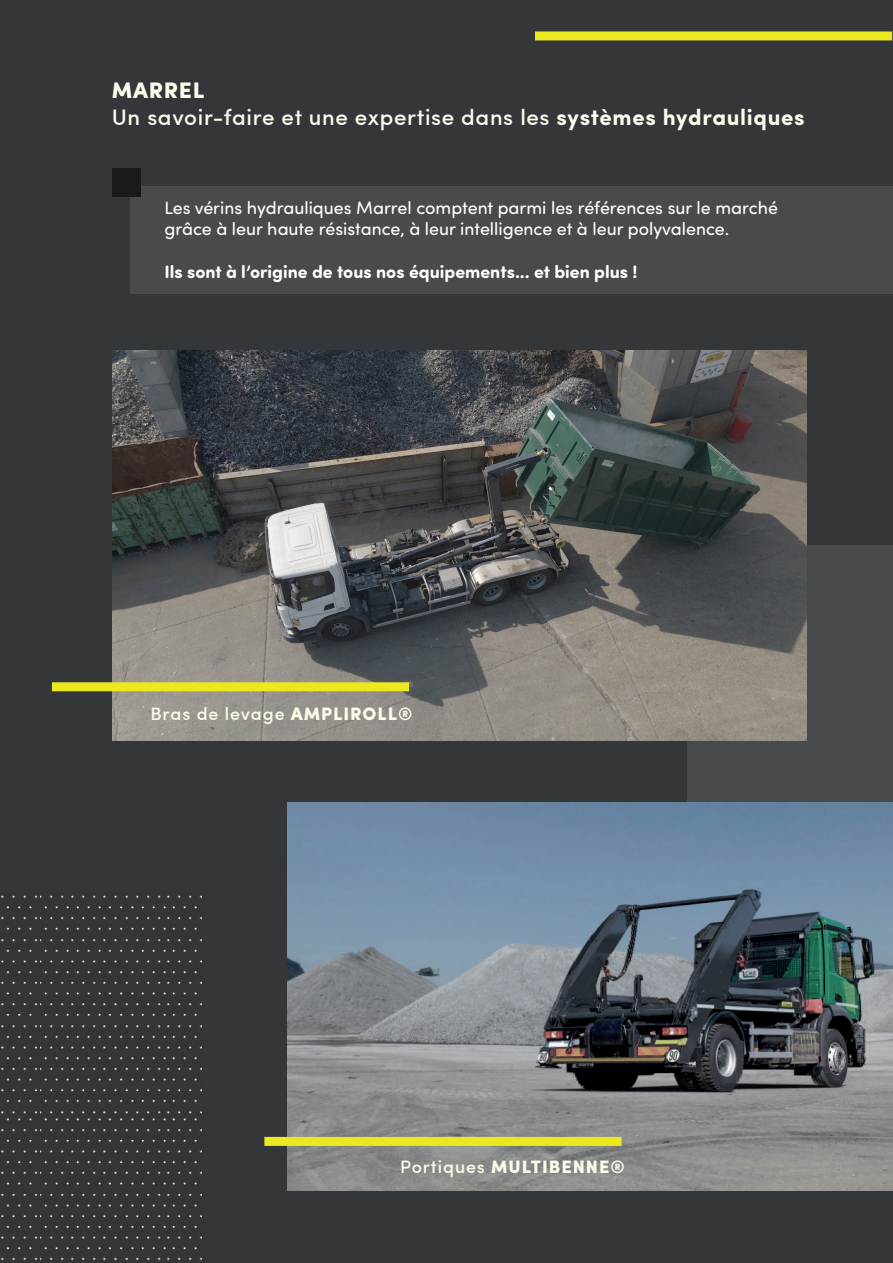
<style>
.page{position:relative;width:893px;height:1263px;background:#333739}
.page>*{position:absolute;margin:0;border:0;box-sizing:border-box;transform-origin:0 0}
.t1{font:500 22.5px/27px "Sofia Pro";letter-spacing:.03em;color:#fcfceb}
.t2{font:18px/21.6px "Sofia Pro Soft";color:#fff}
.t3{font:700 18px "Sofia Pro Soft";color:#fff}
.t4{font:500 18px "Sofia Pro";letter-spacing:.05em;color:#fcfceb}
.t5{font:900 18px "Sofia Pro";letter-spacing:.05em;color:#fcfceb}
.s1{font-weight:900}
.s2{font-weight:700}
.s3{font-weight:500}
</style>
<div class="page">
<div style="left:535px;top:31px;width:357px;height:9px;background:#ece820"></div>
<div style="left:687px;top:545px;width:206px;height:426px;background:#484b4d"></div>
<img style="left:113px;top:350px;width:693px;height:390px">
<div style="left:52px;top:682px;width:357px;height:9px;background:#ece820"></div>
<img style="left:287px;top:802px;width:606px;height:389px">
<div style="left:264px;top:1137px;width:358px;height:9px;background:#ece820"></div>
<img style="left:2px;top:895px;width:67px;height:365px">
<img style="left:71px;top:895px;width:33px;height:365px">
<img style="left:104px;top:895px;width:30px;height:365px">
<img style="left:136px;top:895px;width:30px;height:365px">
<img style="left:167px;top:895px;width:35px;height:365px">
<div style="left:130px;top:186px;width:763px;height:107px;background:#484b4d"></div>
<div style="left:113px;top:169px;width:28px;height:28px;background:#171a1c"></div>
<p class="t1" style="left:112px;top:75px;width:694px"><span class="s1">MARREL<br></span>Un savoir-faire et une expertise dans les <span class="s2">systèmes hydrauliques</span></p>
<p class="t2" style="left:164px;top:196px;width:615px">Les vérins hydrauliques Marrel comptent parmi les références sur le marché grâce à leur haute résistance, à leur intelligence et à leur polyvalence.</p>
<p class="t3" style="left:164px;top:259px;width:475px">Ils sont à l’origine de tous nos équipements... et bien plus !</p>
<p class="t4" style="left:150px;top:700px;width:263px">Bras de levage <span class="s1">AMPLIROLL®</span></p>
<p class="t5" style="left:400px;top:1152px;width:226px"><span class="s3">Portiques</span> MULTIBENNE®</p>
</div>
